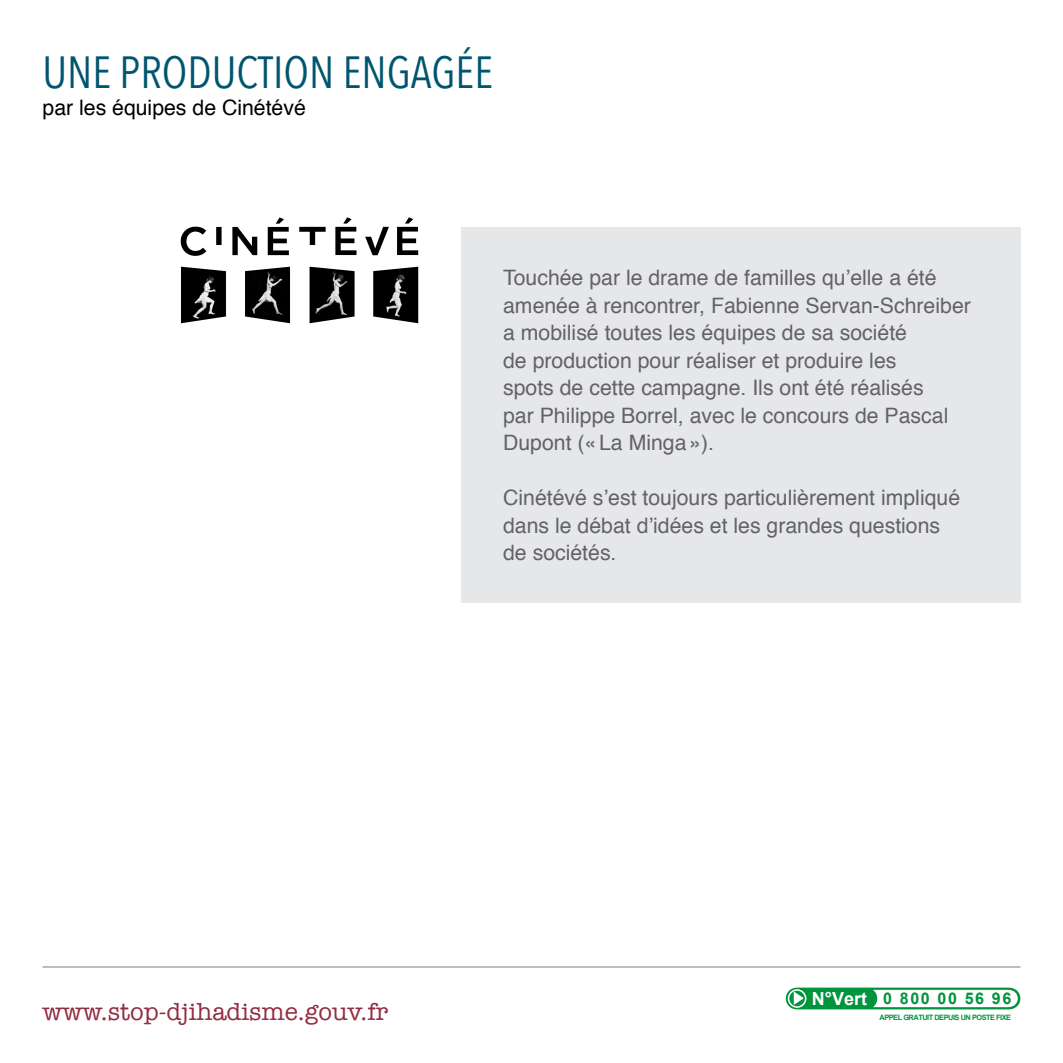
<style>
.page{position:relative;width:1063px;height:1063px;background:#fff}
.page>*{position:absolute;margin:0;border:0;box-sizing:border-box;transform-origin:0 0}
.t1{font:45px "Avenir Next Condensed";color:#00566f}
.t2{font:25px "American Typewriter";color:#922e40}
.t3{font:21.25px/27.5px "Helvetica";color:#636366}
.t4{font:21.25px "Helvetica";color:#000}
.t5{font:700 16px "Arial";letter-spacing:.1em;color:#00943d}
.t6{font:700 7.5px "Arial";letter-spacing:-.065em;color:#00943d}
.s1{font-size:18px;color:#fff}
</style>
<div class="page">
<div style="left:461px;top:227px;width:559px;height:376px;background:#e6e7e9"></div>
<img style="left:180px;top:217px;width:239px;height:107px">
<hr style="left:43px;top:966px;width:977px;height:2px;background:#939598">
<svg style="left:784px;top:986px;width:239px;height:25px"></svg>
<svg style="left:786px;top:988px;width:234px;height:21px"></svg>
<h1 class="t1" style="left:43px;top:33px;width:452px">UNE PRODUCTION ENGAGÉE</h1>
<p class="t4" style="left:43px;top:91px;width:265px">par les équipes de Cinétévé</p>
<p class="t3" style="left:503px;top:265px;width:469px">Touchée par le drame de familles qu’elle a été amenée à rencontrer, Fabienne Servan-Schreiber a mobilisé toutes les équipes de sa société<br>de production pour réaliser et produire les<br>spots de cette campagne. Ils ont été réalisés<br>par Philippe Borrel, avec le concours de Pascal Dupont («La Minga»).</p>
<p class="t3" style="left:503px;top:485px;width:459px">Cinétévé s’est toujours particulièrement impliqué dans le débat d’idées et les grandes questions de sociétés.</p>
<p class="t2" style="left:43px;top:993px;width:347px">www.stop-djihadisme.gouv.fr</p>
<p class="t5" style="left:812px;top:988px;width:201px"><span class="s1">N°Vert</span> 0 800 00 56 96</p>
<p class="t6" style="left:880px;top:1013px;width:133px">APPEL GRATUIT DEPUIS UN POSTE FIXE</p>
</div>
